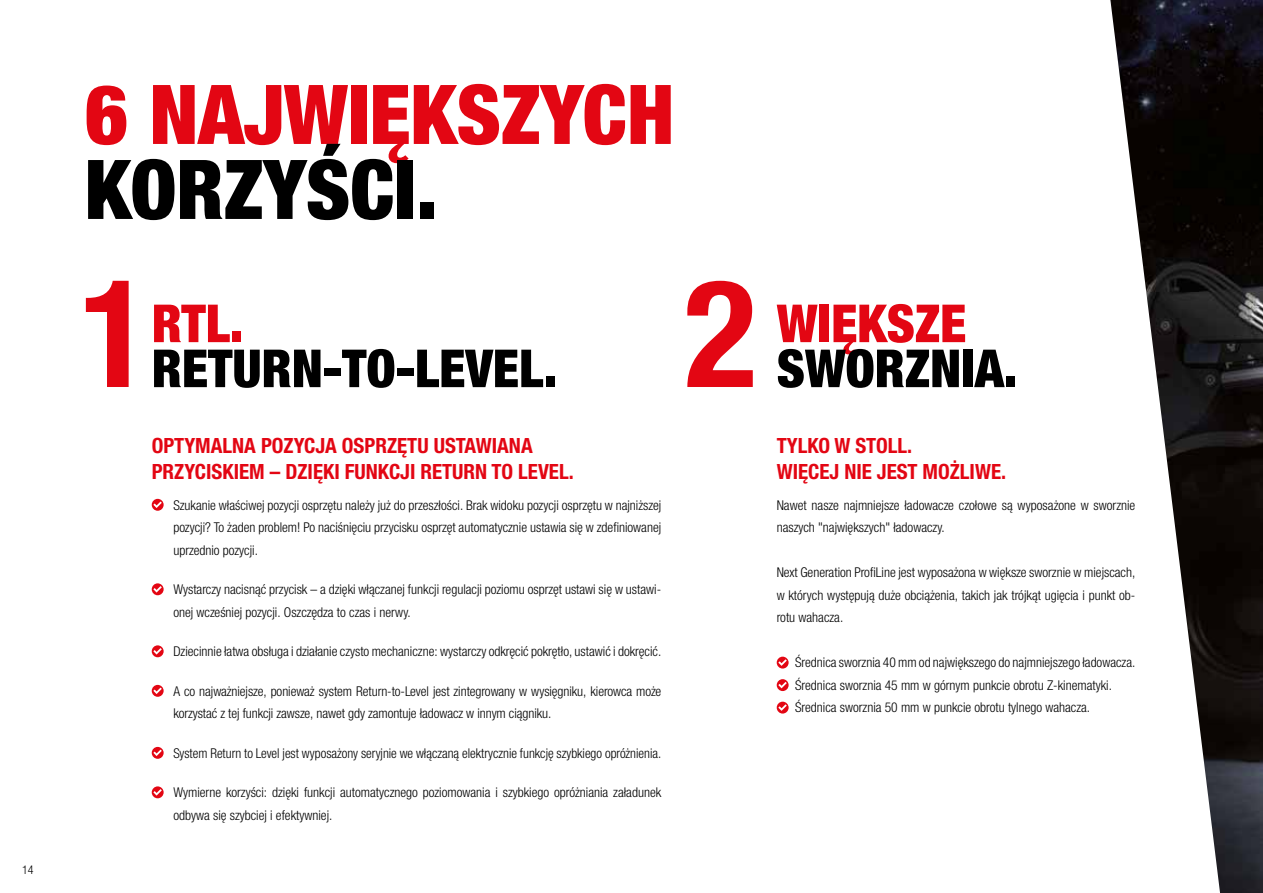
<style>
.page{position:relative;width:1263px;height:893px;background:#fff}
.page>*{position:absolute;margin:0;border:0;box-sizing:border-box;transform-origin:0 0}
.t1{font:700 condensed 150px "Helvetica Neue";color:#e30613}
.t2{font:900 condensed 82.5px "Helvetica Neue LTW1 G";color:#e30613}
.t3{font:900 condensed 82.5px "Helvetica Neue LTW1 G";color:#000}
.t4{font:900 condensed 52.5px "Helvetica Neue LTW1 G";color:#000}
.t5{font:900 condensed 52.5px "Helvetica Neue LTW1 G";color:#e30613}
.t6{font:700 condensed 21px/25.5px "Helvetica Neue LTW1 G";color:#e30613}
.t7{font:300 condensed 13.5px/22.5px "Helvetica Neue LTW1 G";color:#000}
.t8{font:300 condensed 12px "Helvetica Neue LTW1 G";color:#000}
</style>
<div class="page">
<img style="left:1110px;top:0;width:153px;height:893px">
<svg style="left:152px;top:499px;width:12px;height:12px"></svg>
<svg style="left:153px;top:501px;width:9px;height:7px"></svg>
<svg style="left:152px;top:583px;width:12px;height:12px"></svg>
<svg style="left:153px;top:586px;width:9px;height:7px"></svg>
<svg style="left:152px;top:645px;width:12px;height:12px"></svg>
<svg style="left:153px;top:648px;width:9px;height:7px"></svg>
<svg style="left:152px;top:685px;width:12px;height:12px"></svg>
<svg style="left:153px;top:688px;width:9px;height:6px"></svg>
<svg style="left:152px;top:747px;width:12px;height:12px"></svg>
<svg style="left:153px;top:750px;width:9px;height:6px"></svg>
<svg style="left:152px;top:786px;width:12px;height:12px"></svg>
<svg style="left:153px;top:789px;width:9px;height:7px"></svg>
<svg style="left:777px;top:657px;width:12px;height:12px"></svg>
<svg style="left:778px;top:659px;width:9px;height:7px"></svg>
<svg style="left:777px;top:679px;width:12px;height:12px"></svg>
<svg style="left:778px;top:682px;width:9px;height:6px"></svg>
<svg style="left:777px;top:702px;width:12px;height:12px"></svg>
<svg style="left:778px;top:704px;width:9px;height:7px"></svg>
<p class="t8" style="left:22px;top:863px;width:13px">14</p>
<h2 class="t2" style="left:85px;top:65px;width:591px">6 NAJWIĘKSZYCH</h2>
<h2 class="t3" style="left:85px;top:140px;width:354px">KORZYŚCI.</h2>
<h1 class="t1" style="left:80px;top:243px;width:73px">1</h1>
<h3 class="t5" style="left:152px;top:292px;width:93px">RTL.</h3>
<h3 class="t4" style="left:152px;top:337px;width:407px">RETURN-TO-LEVEL.</h3>
<h3 class="t6" style="left:152px;top:433px;width:424px">OPTYMALNA POZYCJA OSPRZĘTU USTAWIANA<br>PRZYCISKIEM – DZIĘKI FUNKCJI RETURN TO LEVEL.</h3>
<p class="t7" style="left:173px;top:494px;width:489px;text-align:justify">Szukanie właściwej pozycji osprzętu należy już do przeszłości. Brak widoku pozycji osprzętu w najniższej pozycji? To żaden problem! Po naciśnięciu przycisku osprzęt automatycznie ustawia się w zdefiniowanej uprzednio pozycji.</p>
<p class="t7" style="left:173px;top:578px;width:489px">Wystarczy nacisnąć przycisk – a dzięki włączanej funkcji regulacji poziomu osprzęt ustawi się w ustawi&shy;onej wcześniej pozycji. Oszczędza to czas i nerwy.</p>
<p class="t7" style="left:173px;top:640px;width:489px">Dziecinnie łatwa obsługa i działanie czysto mechaniczne: wystarczy odkręcić pokrętło, ustawić i dokręcić.</p>
<p class="t7" style="left:173px;top:680px;width:489px">A co najważniejsze, ponieważ system Return-to-Level jest zintegrowany w wysięgniku, kierowca może korzystać z tej funkcji zawsze, nawet gdy zamontuje ładowacz w innym ciągniku.</p>
<p class="t7" style="left:173px;top:742px;width:489px">System Return to Level jest wyposażony seryjnie we włączaną elektrycznie funkcję szybkiego opróżnienia.</p>
<p class="t7" style="left:173px;top:781px;width:489px">Wymierne korzyści: dzięki funkcji automatycznego poziomowania i szybkiego opróżniania załadunek odbywa się szybciej i efektywniej.</p>
<h1 class="t1" style="left:685px;top:243px;width:73px">2</h1>
<h3 class="t5" style="left:777px;top:292px;width:191px">WIĘKSZE</h3>
<h3 class="t4" style="left:777px;top:337px;width:242px">SWORZNIA.</h3>
<h3 class="t6" style="left:777px;top:433px;width:231px">TYLKO W STOLL.<br>WIĘCEJ NIE JEST MOŻLIWE.</h3>
<p class="t7" style="left:777px;top:494px;width:360px">Nawet nasze najmniejsze ładowacze czołowe są wyposażone w sworznie naszych "największych" ładowaczy.</p>
<p class="t7" style="left:777px;top:561px;width:360px;text-align:justify">Next Generation ProfiLine jest wyposażona w większe sworznie w miejscach, w których występują duże obciążenia, takich jak trójkąt ugięcia i punkt ob&shy;rotu wahacza.</p>
<p class="t7" style="left:795px;top:651px;width:342px">Średnica sworznia 40 mm od największego do najmniejszego ładowacza.<br>Średnica sworznia 45 mm w górnym punkcie obrotu Z-kinematyki.<br>Średnica sworznia 50 mm w punkcie obrotu tylnego wahacza.</p>
</div>
